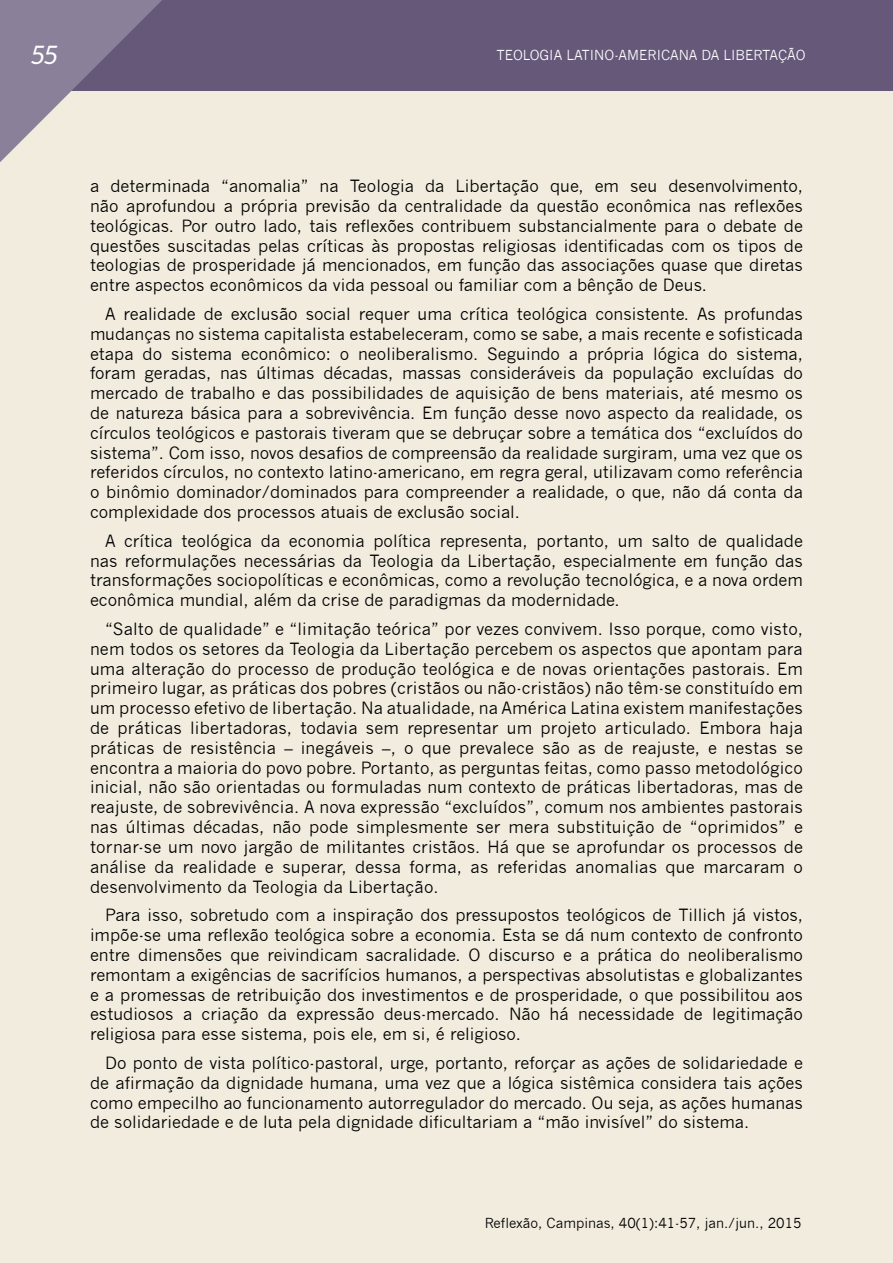
<style>
.page{position:relative;width:893px;height:1263px;background:#f1ecde}
.page>*{position:absolute;margin:0;border:0;box-sizing:border-box;transform-origin:0 0}
.t1{font:italic 25.5px "Aleo";color:#fff}
._05_0_texto{font:16.5px/19.8px "News Gothic";color:#000;text-align:justify}
.t2{font:13.5px "News Gothic";color:#000}
.t3{font:13.5px "News Gothic";color:#fff}
</style>
<div class="page">
<div style="left:0;top:0;width:893px;height:90px;background:#655879"></div>
<svg style="left:0;top:0;width:162px;height:162px"></svg>
<h1 class="t1" style="left:31px;top:40px;width:28px">55</h1>
<p class="t3" style="left:496px;top:47px;width:311px">TEOLOGIA LATINO-AMERICANA DA LIBERTAÇÃO</p>
<p class="_05_0_texto" style="left:90px;top:176px;width:714px">a determinada “anomalia” na Teologia da Libertação que, em seu desenvolvimento, não aprofundou a própria previsão da centralidade da questão econômica nas reflexões teológicas. Por outro lado, tais reflexões contribuem substancialmente para o debate de questões suscitadas pelas críticas às propostas religiosas identificadas com os tipos de teologias de prosperidade já mencionados, em função das associações quase que diretas entre aspectos econômicos da vida pessoal ou familiar com a bênção de Deus.</p>
<p class="_05_0_texto" style="left:90px;top:304px;width:714px;text-indent:15px">A realidade de exclusão social requer uma crítica teológica consistente. As profundas mudanças no sistema capitalista estabeleceram, como se sabe, a mais recente e sofisticada etapa do sistema econômico: o neoliberalismo. Seguindo a própria lógica do sistema, foram geradas, nas últimas décadas, massas consideráveis da população excluídas do mercado de trabalho e das possibilidades de aquisição de bens materiais, até mesmo os de natureza básica para a sobrevivência. Em função desse novo aspecto da realidade, os círculos teológicos e pastorais tiveram que se debruçar sobre a temática dos “excluídos do sistema”. Com isso, novos desafios de compreensão da realidade surgiram, uma vez que os referidos círculos, no contexto latino-americano, em regra geral, utilizavam como referência o binômio dominador/dominados para compreender a realidade, o que, não dá conta da complexidade dos processos atuais de exclusão social.</p>
<p class="_05_0_texto" style="left:90px;top:531px;width:714px;text-indent:15px">A crítica teológica da economia política representa, portanto, um salto de qualidade nas reformulações necessárias da Teologia da Libertação, especialmente em função das transformações sociopolíticas e econômicas, como a revolução tecnológica, e a nova ordem econômica mundial, além da crise de paradigmas da modernidade.</p>
<p class="_05_0_texto" style="left:90px;top:619px;width:714px;text-indent:15px">“Salto de qualidade” e “limitação teórica” por vezes convivem. Isso porque, como visto, nem todos os setores da Teologia da Libertação percebem os aspectos que apontam para uma alteração do processo de produção teológica e de novas orientações pastorais. Em primeiro lugar, as práticas dos pobres (cristãos ou não-cristãos) não têm-se constituído em um processo efetivo de libertação. Na atualidade, na América Latina existem manifestações de práticas libertadoras, todavia sem representar um projeto articulado. Embora haja práticas de resistência – inegáveis –, o que prevalece são as de reajuste, e nestas se encontra a maioria do povo pobre. Portanto, as perguntas feitas, como passo metodológico inicial, não são orientadas ou formuladas num contexto de práticas libertadoras, mas de reajuste, de sobrevivência. A nova expressão “excluídos”, comum nos ambientes pastorais nas últimas décadas, não pode simplesmente ser mera substituição de “oprimidos” e tornar-se um novo jargão de militantes cristãos. Há que se aprofundar os processos de análise da realidade e superar, dessa forma, as referidas anomalias que marcaram o desenvolvimento da Teologia da Libertação.</p>
<p class="_05_0_texto" style="left:90px;top:905px;width:714px;text-indent:15px">Para isso, sobretudo com a inspiração dos pressupostos teológicos de Tillich já vistos, impõe-se uma reflexão teológica sobre a economia. Esta se dá num contexto de confronto entre dimensões que reivindicam sacralidade. O discurso e a prática do neoliberalismo remontam a exigências de sacrifícios humanos, a perspectivas absolutistas e globalizantes e a promessas de retribuição dos investimentos e de prosperidade, o que possibilitou aos estudiosos a criação da expressão deus-mercado. Não há necessidade de legitimação religiosa para esse sistema, pois ele, em si, é religioso.</p>
<p class="_05_0_texto" style="left:90px;top:1053px;width:714px;text-indent:15px">Do ponto de vista político-pastoral, urge, portanto, reforçar as ações de solidariedade e de afirmação da dignidade humana, uma vez que a lógica sistêmica considera tais ações como empecilho ao funcionamento autorregulador do mercado. Ou seja, as ações humanas de solidariedade e de luta pela dignidade dificultariam a “mão invisível” do sistema.</p>
<p class="t2" style="left:485px;top:1215px;width:318px">Reflexão, Campinas, 40(1):41-57, jan./jun., 2015</p>
</div>
